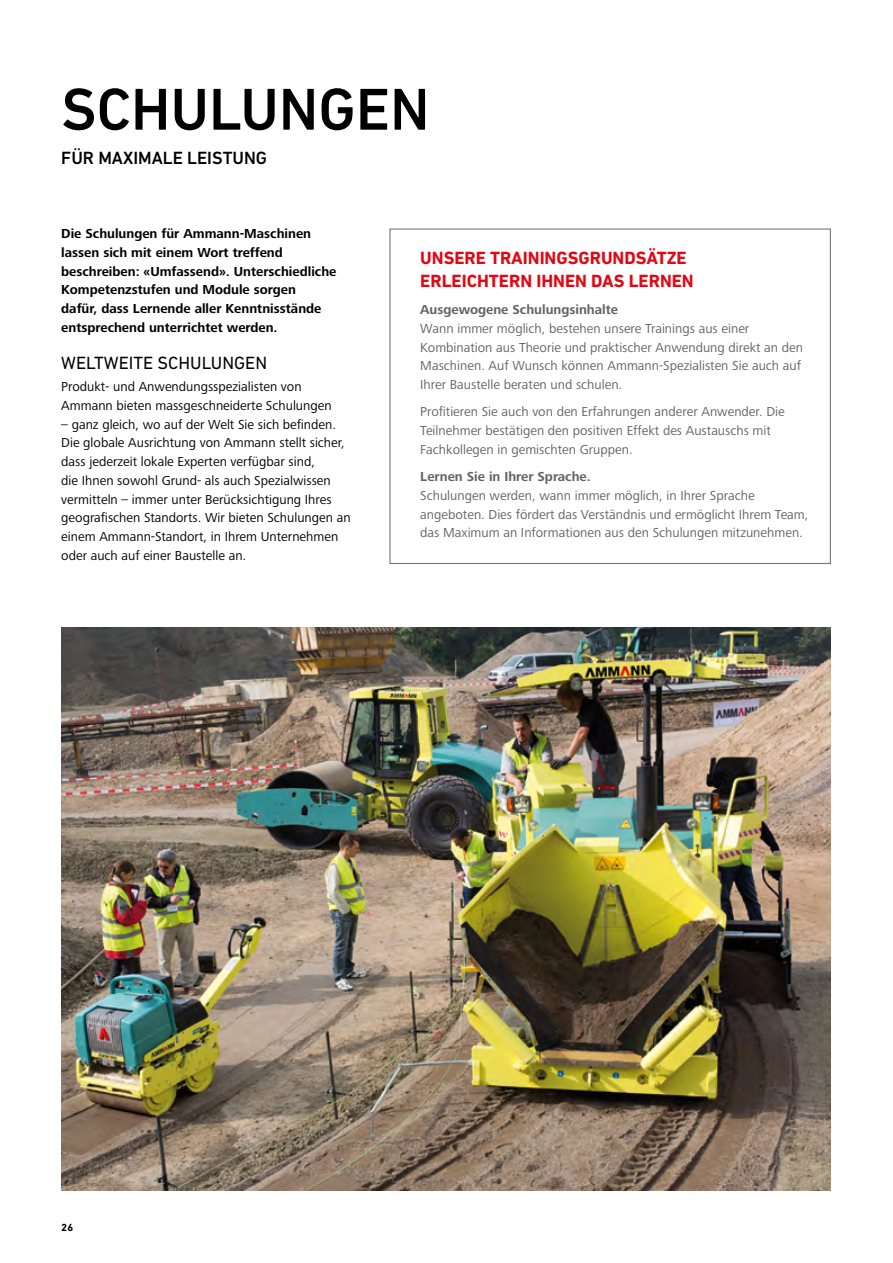
<style>
.page{position:relative;width:893px;height:1263px;background:#fff}
.page>*{position:absolute;margin:0;border:0;box-sizing:border-box;transform-origin:0 0}
.t1{font:500 60px "DIN Next LT Pro";color:#000}
.t2{font:700 18px/22.5px "DIN Next LT Pro";color:#e30613}
.t3{font:18px "DIN Next LT Pro";color:#000}
.t4{font:500 18px "DIN Next LT Pro";color:#000}
.t5{font:13.5px/18.8px "Frutiger Next LTW1 G";color:#646363}
.t6{font:13.5px/18.8px "Frutiger Next LTW1 G";color:#000}
.t7{font:700 13.5px/18.8px "Frutiger Next LTW1 G";color:#000}
.t8{font:700 13.5px "Frutiger Next LTW1 G";color:#646363}
.t9{font:700 10.5px "DIN Next LT Pro";color:#000}
</style>
<div class="page">
<img style="left:61px;top:628px;width:770px;height:562px">
<div style="left:389px;top:228px;width:442px;height:336px;border:1px solid #777977"></div>
<h1 class="t1" style="left:61px;top:74px;width:370px">SCHULUNGEN</h1>
<h2 class="t4" style="left:61px;top:148px;width:207px">FÜR MAXIMALE LEISTUNG</h2>
<p class="t7" style="left:61px;top:225px;width:277px">Die Schulungen für Ammann-Maschinen lassen sich mit einem Wort treffend beschreiben: «Umfassend». Unterschiedliche Kompetenzstufen und Module sorgen<br>dafür, dass Lernende aller Kenntnisstände entsprechend unterrichtet werden.</p>
<h2 class="t3" style="left:61px;top:353px;width:207px">WELTWEITE SCHULUNGEN</h2>
<p class="t6" style="left:61px;top:378px;width:272px">Produkt- und Anwendungsspezialisten von<br>Ammann bieten massgeschneiderte Schulungen</p>
<p class="t6" style="left:61px;top:415px;width:291px">– ganz gleich, wo auf der Welt Sie sich befinden.<br>Die globale Ausrichtung von Ammann stellt sicher, dass jederzeit lokale Experten verfügbar sind,<br>die Ihnen sowohl Grund- als auch Spezialwissen vermitteln – immer unter Berücksichtigung Ihres geografischen Standorts. Wir bieten Schulungen an einem Ammann-Standort, in Ihrem Unternehmen oder auch auf einer Baustelle an.</p>
<h2 class="t2" style="left:420px;top:247px;width:275px">UNSERE TRAININGSGRUNDSÄTZE<br>ERLEICHTERN IHNEN DAS LERNEN</h2>
<p class="t8" style="left:420px;top:302px;width:199px">Ausgewogene Schulungsinhalte</p>
<p class="t5" style="left:420px;top:319px;width:384px">Wann immer möglich, bestehen unsere Trainings aus einer Kombination aus Theorie und praktischer Anwendung direkt an den Maschinen. Auf Wunsch können Ammann-Spezialisten Sie auch auf Ihrer Baustelle beraten und schulen.</p>
<p class="t5" style="left:420px;top:403px;width:366px">Profitieren Sie auch von den Erfahrungen anderer Anwender. Die<br>Teilnehmer bestätigen den positiven Effekt des Austauschs mit<br>Fachkollegen in gemischten Gruppen.</p>
<p class="t8" style="left:420px;top:469px;width:172px">Lernen Sie in Ihrer Sprache.</p>
<p class="t5" style="left:420px;top:486px;width:390px">Schulungen werden, wann immer möglich, in Ihrer Sprache angeboten. Dies fördert das Verständnis und ermöglicht Ihrem Team, das Maximum an Informationen aus den Schulungen mitzunehmen.</p>
<p class="t9" style="left:62px;top:1221px;width:13px">26</p>
</div>
